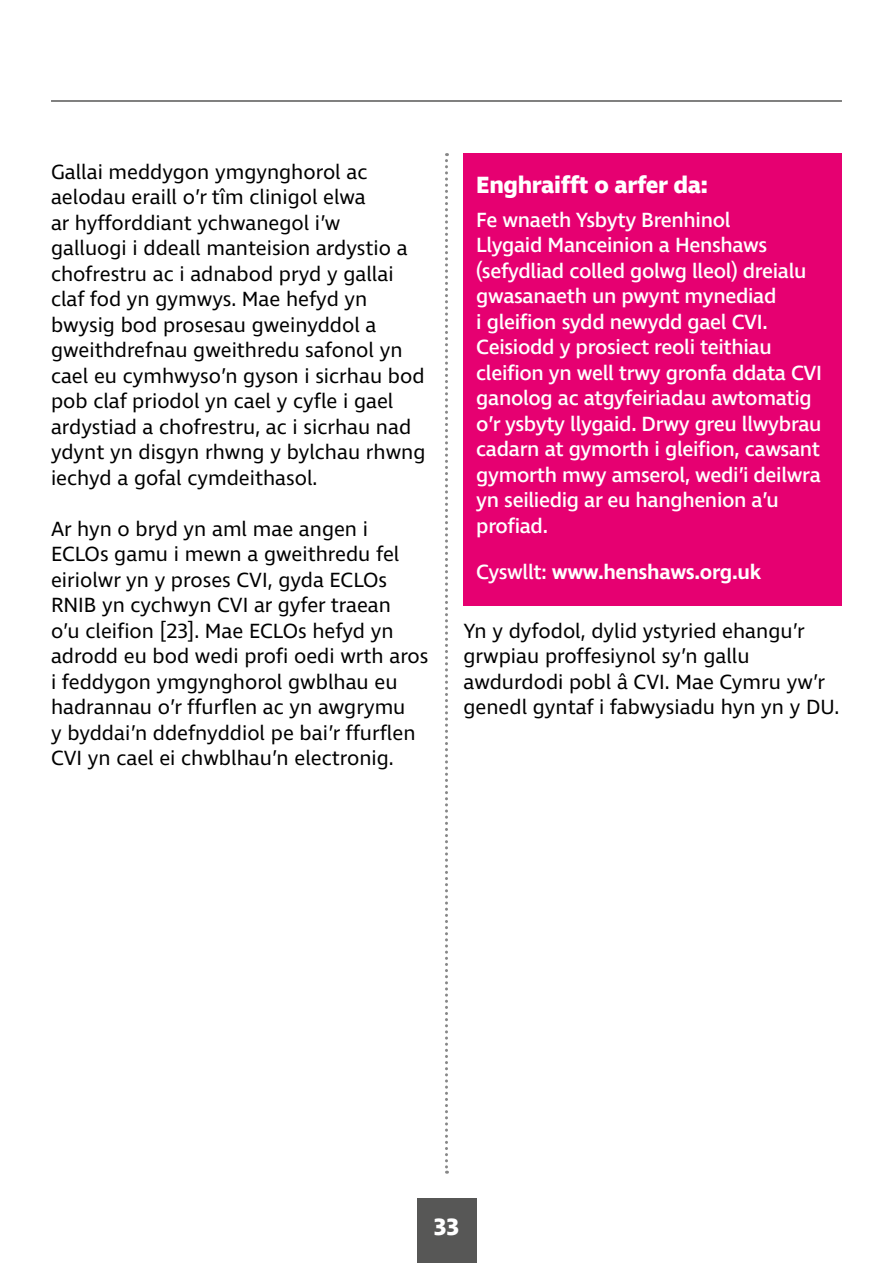
<style>
.page{position:relative;width:893px;height:1263px;background:#fff}
.page>*{position:absolute;margin:0;border:0;box-sizing:border-box;transform-origin:0 0}
.P-Box_header{font:700 24px "Ingra";letter-spacing:-.015em;color:#fff}
.P___14pt_Body{font:21px/25.5px "Ingra";color:#000}
.P-Box_Text{font:500 21px/25.5px "Ingra";letter-spacing:-.015em;color:#fff}
.P-Box_Text-2{font:600 21px "Ingra";letter-spacing:-.015em;color:#fff}
.s1{font-weight:500}
</style>
<div class="page">
<div style="left:417px;top:1198px;width:59px;height:65px;background:#575756"></div>
<hr style="left:51px;top:100px;width:791px;height:2px;background:#575756">
<svg style="left:445px;top:153px;width:3px;height:1021px"></svg>
<div style="left:463px;top:153px;width:379px;height:67px;background:#e60071"></div>
<div style="left:463px;top:189px;width:379px;height:370px;background:#e60071"></div>
<div style="left:463px;top:542px;width:379px;height:64px;background:#e60071"></div>
<p class="P___14pt_Body" style="left:51px;top:160px;width:376px">Gallai meddygon ymgynghorol ac aelodau eraill o’r tîm clinigol elwa<br>ar hyfforddiant ychwanegol i’w<br>galluogi i ddeall manteision ardystio a chofrestru ac i adnabod pryd y gallai claf fod yn gymwys. Mae hefyd yn bwysig bod prosesau gweinyddol a gweithdrefnau gweithredu safonol yn cael eu cymhwyso’n gyson i sicrhau bod pob claf priodol yn cael y cyfle i gael ardystiad a chofrestru, ac i sicrhau nad ydynt yn disgyn rhwng y bylchau rhwng iechyd a gofal cymdeithasol.</p>
<p class="P___14pt_Body" style="left:51px;top:517px;width:379px">Ar hyn o bryd yn aml mae angen i ECLOs gamu i mewn a gweithredu fel eiriolwr yn y proses CVI, gyda ECLOs RNIB yn cychwyn CVI ar gyfer traean<br>o’u cleifion [23]. Mae ECLOs hefyd yn adrodd eu bod wedi profi oedi wrth aros i feddygon ymgynghorol gwblhau eu hadrannau o’r ffurflen ac yn awgrymu<br>y byddai’n ddefnyddiol pe bai’r ffurflen CVI yn cael ei chwblhau’n electronig.</p>
<p class="P-Box_header" style="left:476px;top:169px;width:233px">Enghraifft o arfer da:</p>
<p class="P-Box_Text" style="left:476px;top:208px;width:347px">Fe wnaeth Ysbyty Brenhinol<br>Llygaid Manceinion a Henshaws (sefydliad colled golwg lleol) dreialu gwasanaeth un pwynt mynediad<br>i gleifion sydd newydd gael CVI.<br>Ceisiodd y prosiect reoli teithiau cleifion yn well trwy gronfa ddata CVI ganolog ac atgyfeiriadau awtomatig o’r ysbyty llygaid. Drwy greu llwybrau cadarn at gymorth i gleifion, cawsant gymorth mwy amserol, wedi’i deilwra yn seiliedig ar eu hanghenion a’u profiad.</p>
<p class="P-Box_Text-2" style="left:476px;top:559px;width:286px"><span class="s1">Cyswllt:</span> www.henshaws.org.uk</p>
<p class="P___14pt_Body" style="left:463px;top:619px;width:377px">Yn y dyfodol, dylid ystyried ehangu’r grwpiau proffesiynol sy’n gallu awdurdodi pobl â CVI. Mae Cymru yw’r genedl gyntaf i fabwysiadu hyn yn y DU.</p>
<p class="P-Box_header" style="left:434px;top:1211px;width:27px">33</p>
</div>
